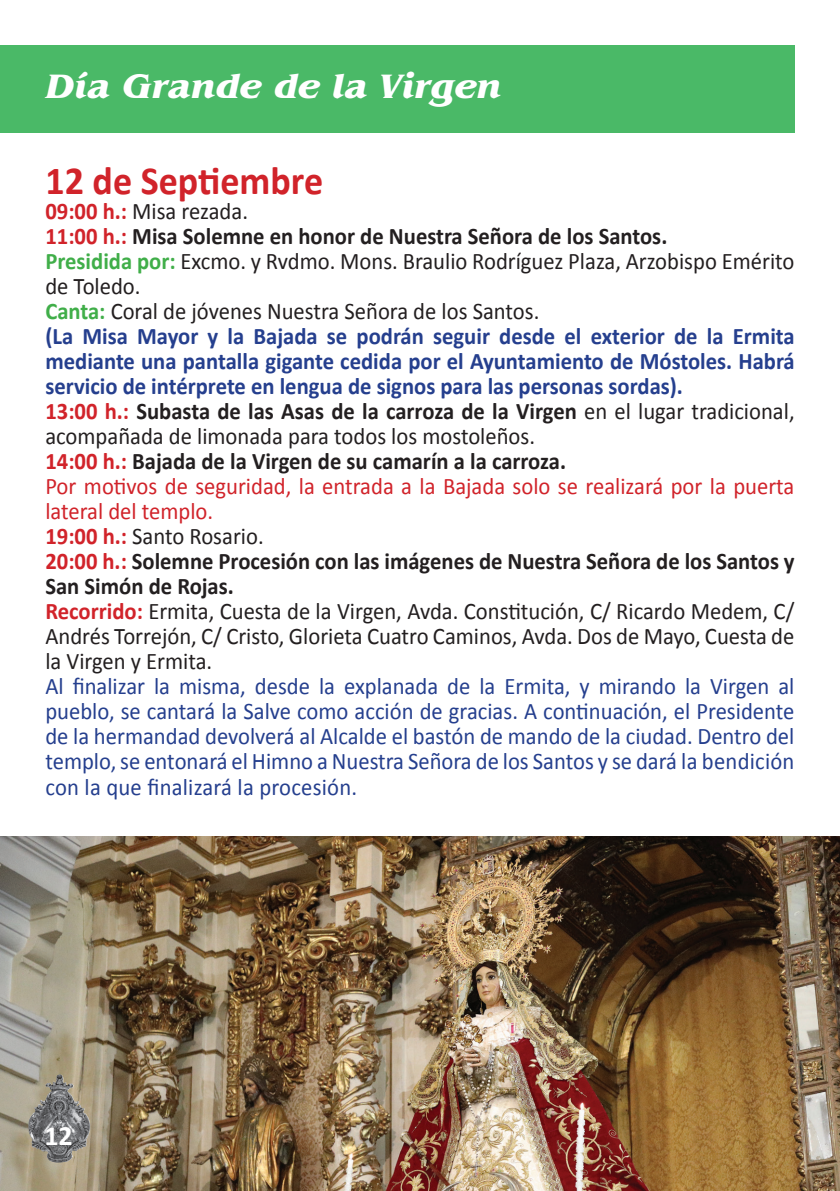
<style>
.page{position:relative;width:840px;height:1191px;background:#fff}
.page>*{position:absolute;margin:0;border:0;box-sizing:border-box;transform-origin:0 0}
.t1{font:700 40px "Calibri";color:#d1232a;scale:.95 1}
.t2{font:italic 700 35px "Benguiat Std";color:#fff}
.t3{font:700 28px "Calibri";color:#fff}
.t4{font:23.8px/25px "Calibri";color:#231f20;scale:.95 1}
.t5{font:23.8px/25.2px "Calibri";letter-spacing:.01em;color:#253f8e;text-align:justify;scale:.95 1}
.s1{font-weight:700;color:#d1232a}
.s2{font-weight:700}
.s3{font-weight:700;color:#40ae49}
.s4{font-weight:700;color:#253f8e}
.s5{color:#d1232a}
</style>
<div class="page">
<img style="left:0;top:836px;width:839px;height:355px">
<div style="left:0;top:45px;width:794px;height:88px;background:#4ab967"></div>
<img style="left:42px;top:1074px;width:18px;height:27px">
<h2 class="t2" style="left:45px;top:65px;width:457px">Día Grande de la Virgen</h2>
<h1 class="t1" style="left:45px;top:156px;width:294px">12 de Septiembre</h1>
<p class="t4" style="left:45px;top:199px;width:789px"><span class="s1">09:00 h.:</span> Misa rezada.<br><span class="s1">11:00 h.:</span> <span class="s2">Misa Solemne en honor de Nuestra Señora de los Santos.<br></span><span class="s3">Presidida por:</span> Excmo. y Rvdmo. Mons. Braulio Rodríguez Plaza, Arzobispo Emérito de Toledo.<br><span class="s3">Canta:</span> Coral de jóvenes Nuestra Señora de los Santos.<br><span class="s4">(La Misa Mayor y la Bajada se podrán seguir desde el exterior de la Ermita mediante una pantalla gigante cedida por el Ayuntamiento de Móstoles. Habrá servicio de intérprete en lengua de signos para las personas sordas).<br></span><span class="s1">13:00 h.:</span> <span class="s2">Subasta de las Asas de la carroza de la Virgen</span> en el lugar tradicional, acompañada de limonada para todos los mostoleños.<br><span class="s1">14:00 h.:</span> <span class="s2">Bajada de la Virgen de su camarín a la carroza.<br></span><span class="s5">Por motivos de seguridad, la entrada a la Bajada solo se realizará por la puerta lateral del templo.<br></span><span class="s1">19:00 h.:</span> Santo Rosario.<br><span class="s1">20:00 h.:</span> <span class="s2">Solemne Procesión con las imágenes de Nuestra Señora de los Santos y San Simón de Rojas.<br></span><span class="s1">Recorrido:</span> Ermita, Cuesta de la Virgen, Avda. Constitución, C/ Ricardo Medem, C/ Andrés Torrejón, C/ Cristo, Glorieta Cuatro Caminos, Avda. Dos de Mayo, Cuesta de la Virgen y Ermita.</p>
<p class="t5" style="left:45px;top:674px;width:789px">Al finalizar la misma, desde la explanada de la Ermita, y mirando la Virgen al pueblo, se cantará la Salve como acción de gracias. A continuación, el Presidente de la hermandad devolverá al Alcalde el bastón de mando de la ciudad. Dentro del templo, se entonará el Himno a Nuestra Señora de los Santos y se dará la bendición con la que finalizará la procesión.</p>
<p class="t3" style="left:44px;top:1117px;width:30px">12</p>
</div>
